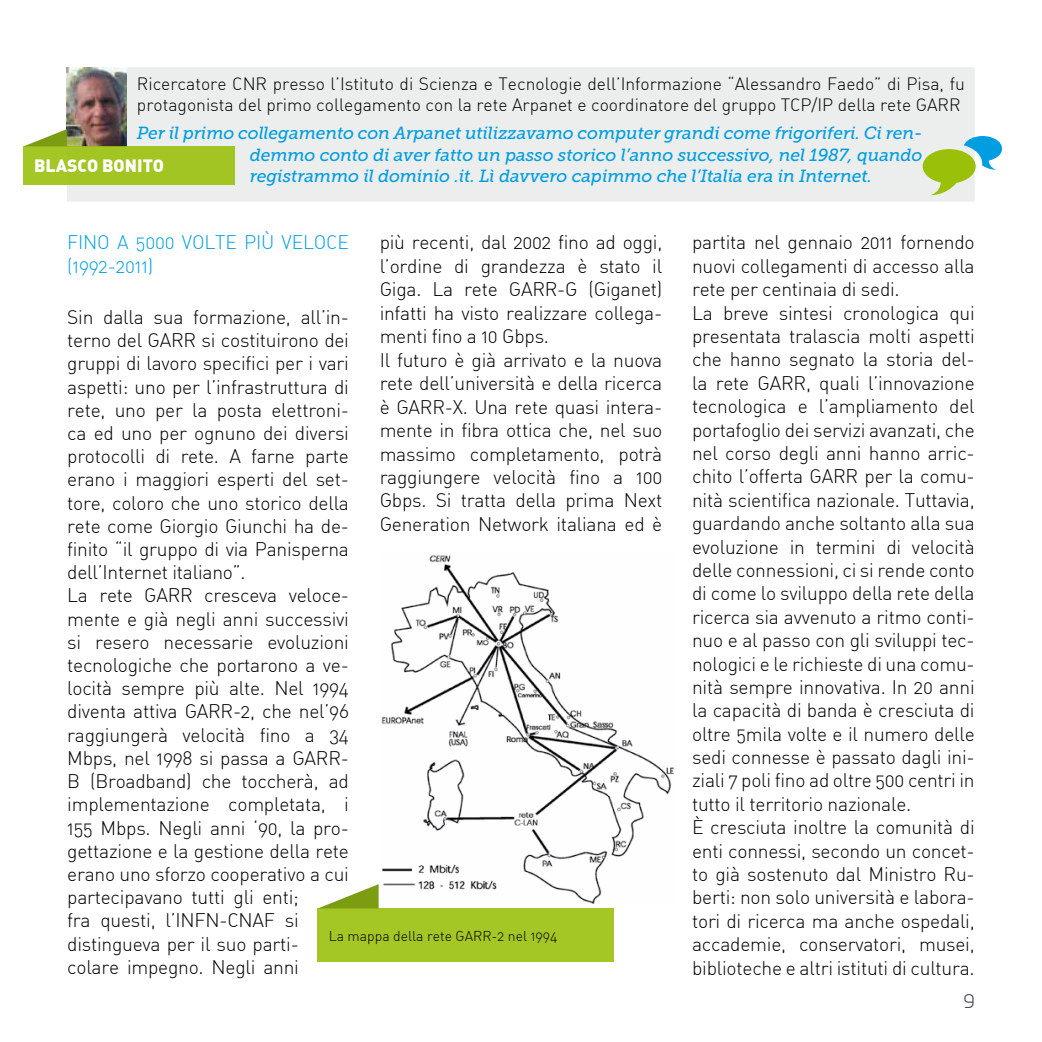
<style>
.page{position:relative;width:1042px;height:1042px;background:#fff}
.page>*{position:absolute;margin:0;border:0;box-sizing:border-box;transform-origin:0 0}
.t1{font:21px "Planer";color:#494a52}
.t2{font:300 19.25px/23.4px "DIN Alternate";letter-spacing:-.015em;color:#000}
.t3{font:300 19.25px/23.3px "DIN Alternate";letter-spacing:-.01em;color:#009ee0}
.t4{font:italic 17.5px/21px "Museo Slab 500";letter-spacing:-.005em;color:#009ee0;text-align:justify}
.t5{font:300 17.5px/21px "DIN Alternate";color:#000}
.t6{font:900 17.5px "DIN Alternate";color:#fff}
.t7{font:300 14px "DIN Alternate";color:#000}
</style>
<div class="page">
<div style="left:67px;top:67px;width:908px;height:135px;background:#eceded"></div>
<img style="left:67px;top:67px;width:60px;height:79px">
<div style="left:23px;top:146px;width:212px;height:39px;background:#a3c523"></div>
<svg style="left:24px;top:129px;width:43px;height:17px"></svg>
<svg style="left:922px;top:136px;width:80px;height:60px"></svg>
<img style="left:381px;top:555px;width:293px;height:348px">
<div style="left:317px;top:908px;width:297px;height:54px;background:#a5c725"></div>
<svg style="left:319px;top:884px;width:60px;height:24px"></svg>
<p class="t5" style="left:137px;top:73px;width:829px">Ricercatore CNR presso l’Istituto di Scienza e Tecnologie dell’Informazione “Alessandro Faedo” di Pisa, fu protagonista del primo collegamento con la rete Arpanet e coordinatore del gruppo TCP/IP della rete GARR</p>
<p class="t4" style="left:250px;top:123px;width:674px;text-indent:-113px">Per il primo collegamento con Arpanet utilizzavamo computer grandi come frigoriferi. Ci ren&shy;demmo conto di aver fatto un passo storico l’anno successivo, nel 1987, quando registrammo il dominio .it. Lì davvero capimmo che l’Italia era in Internet.</p>
<p class="t6" style="left:34px;top:154px;width:131px">BLASCO BONITO</p>
<p class="t3" style="left:67px;top:231px;width:283px">FINO A 5000 VOLTE PIÙ VELOCE (1992-2011)</p>
<p class="t2" style="left:67px;top:305px;width:283px">Sin dalla sua formazione, all’in&shy;terno del GARR si costituirono dei gruppi di lavoro specifici per i vari aspetti: uno per l’infrastruttura di rete, uno per la posta elettroni&shy;ca ed uno per ognuno dei diversi protocolli di rete. A farne parte erano i maggiori esperti del set&shy;tore, coloro che uno storico della rete come Giorgio Giunchi ha de&shy;finito “il gruppo di via Panisperna dell’Internet italiano”.<br>La rete GARR cresceva veloce&shy;mente e già negli anni successivi si resero necessarie evoluzioni tecnologiche che portarono a ve&shy;locità sempre più alte. Nel 1994 diventa attiva GARR-2, che nel’96 raggiungerà velocità fino a 34<br>Mbps, nel 1998 si passa a GARR-<br>B (Broadband) che toccherà, ad implementazione completata, i<br>155 Mbps. Negli anni ‘90, la pro&shy;gettazione e la gestione della rete erano uno sforzo cooperativo a cui partecipavano tutti gli enti;<br>fra questi, l’INFN-CNAF si distingueva per il suo parti&shy;colare impegno. Negli anni</p>
<p class="t2" style="left:380px;top:231px;width:284px">più recenti, dal 2002 fino ad oggi, l’ordine di grandezza è stato il<br>Giga. La rete GARR-G (Giganet) infatti ha visto realizzare collega&shy;menti fino a 10 Gbps.<br>Il futuro è già arrivato e la nuova rete dell’università e della ricerca è GARR-X. Una rete quasi intera&shy;mente in fibra ottica che, nel suo massimo completamento, potrà raggiungere velocità fino a 100<br>Gbps. Si tratta della prima Next<br>Generation Network italiana ed è</p>
<p class="t2" style="left:692px;top:231px;width:284px">partita nel gennaio 2011 fornendo nuovi collegamenti di accesso alla rete per centinaia di sedi.<br>La breve sintesi cronologica qui presentata tralascia molti aspetti che hanno segnato la storia del&shy;la rete GARR, quali l’innovazione tecnologica e l’ampliamento del portafoglio dei servizi avanzati, che nel corso degli anni hanno arric&shy;chito l’offerta GARR per la comu&shy;nità scientifica nazionale. Tuttavia, guardando anche soltanto alla sua evoluzione in termini di velocità delle connessioni, ci si rende conto di come lo sviluppo della rete della ricerca sia avvenuto a ritmo conti&shy;nuo e al passo con gli sviluppi tec&shy;nologici e le richieste di una comu&shy;nità sempre innovativa. In 20 anni la capacità di banda è cresciuta di oltre 5mila volte e il numero delle sedi connesse è passato dagli ini&shy;ziali 7 poli fino ad oltre 500 centri in tutto il territorio nazionale.<br>È cresciuta inoltre la comunità di enti connessi, secondo un concet&shy;to già sostenuto dal Ministro Ru&shy;berti: non solo università e labora&shy;tori di ricerca ma anche ospedali, accademie, conservatori, musei, biblioteche e altri istituti di cultura.</p>
<p class="t7" style="left:329px;top:927px;width:230px">La mappa della rete GARR-2 nel 1994</p>
<p class="t1" style="left:963px;top:989px;width:13px">9</p>
</div>
